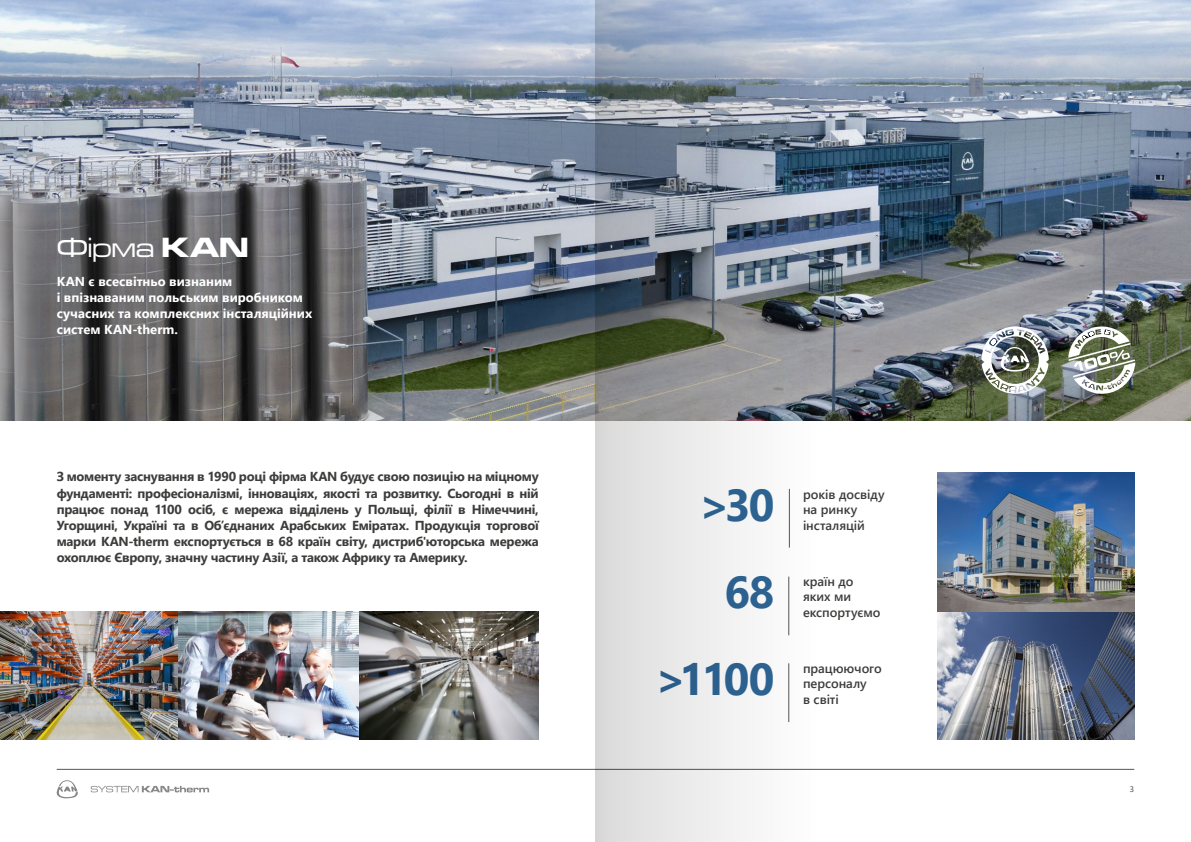
<style>
.page{position:relative;width:1191px;height:842px;background:#fff}
.page>*{position:absolute;margin:0;border:0;box-sizing:border-box;transform-origin:0 0}
.t1{font:700 44.6px/86.9px "Segoe UI";letter-spacing:-.04em;color:#2f6696;text-align:right}
.t2{font:28.9px "Microgramma D Med Ext";letter-spacing:.005em;color:#fff}
.t3{font:700 13px/16px "Segoe UI";letter-spacing:-.02em;color:#3c3c3b;text-align:justify}
.t4{font:700 13px/16px "Segoe UI";color:#fff}
.t5{font:600 12.8px/15.4px "Segoe UI";letter-spacing:-.005em;color:#3c3c3b}
.t6{font:8px "Segoe UI";color:#3c3c3b}
.s1{font-family:"Microgramma D Bol Ext"}
</style>
<div class="page">
<svg style="left:57px;top:780px;width:21px;height:18px"></svg>
<svg style="left:91px;top:786px;width:118px;height:6px"></svg>
<img style="left:0;top:0;width:1191px;height:421px">
<hr style="left:57px;top:769px;width:1077px;height:1px;background:#575756">
<img style="left:981px;top:326px;width:67px;height:68px">
<img style="left:1068px;top:324px;width:67px;height:72px">
<img style="left:0;top:611px;width:539px;height:129px">
<img style="left:937px;top:472px;width:197px;height:268px">
<svg style="left:595px;top:0;width:221px;height:842px"></svg>
<h2 class="t2" style="left:57px;top:229px;width:193px">Фірма <span class="s1">KAN</span></h2>
<p class="t4" style="left:57px;top:272px;width:257px">KAN є всесвітньо визнаним<br>і впізнаваним польським виробником сучасних та комплексних інсталяційних систем KAN-therm.</p>
<p class="t3" style="left:57px;top:468px;width:483px">З моменту заснування в 1990 році фірма KAN будує свою позицію на міцному фундаменті: професіоналізмі, інноваціях, якості та розвитку. Сьогодні в ній працює понад 1100 осіб, є мережа відділень у Польщі, філії в Німеччині, Угорщині, Україні та в Об’єднаних Арабських Еміратах. Продукція торгової марки KAN-therm експортується в 68 країн світу, дистриб'юторська мережа охоплює Європу, значну частину Азії, а також Африку та Америку.</p>
<h1 class="t1" style="left:655px;top:459px;width:121px">&gt;30<br>68 &gt;1100</h1>
<p class="t5" style="left:803px;top:485px;width:83px">років досвіду на ринку інсталяцій</p>
<p class="t5" style="left:803px;top:572px;width:79px">країн до яких ми експортуємо</p>
<p class="t5" style="left:803px;top:659px;width:80px">працюючого персоналу<br>в світі</p>
<p class="t6" style="left:1130px;top:781px;width:6px">3</p>
</div>
